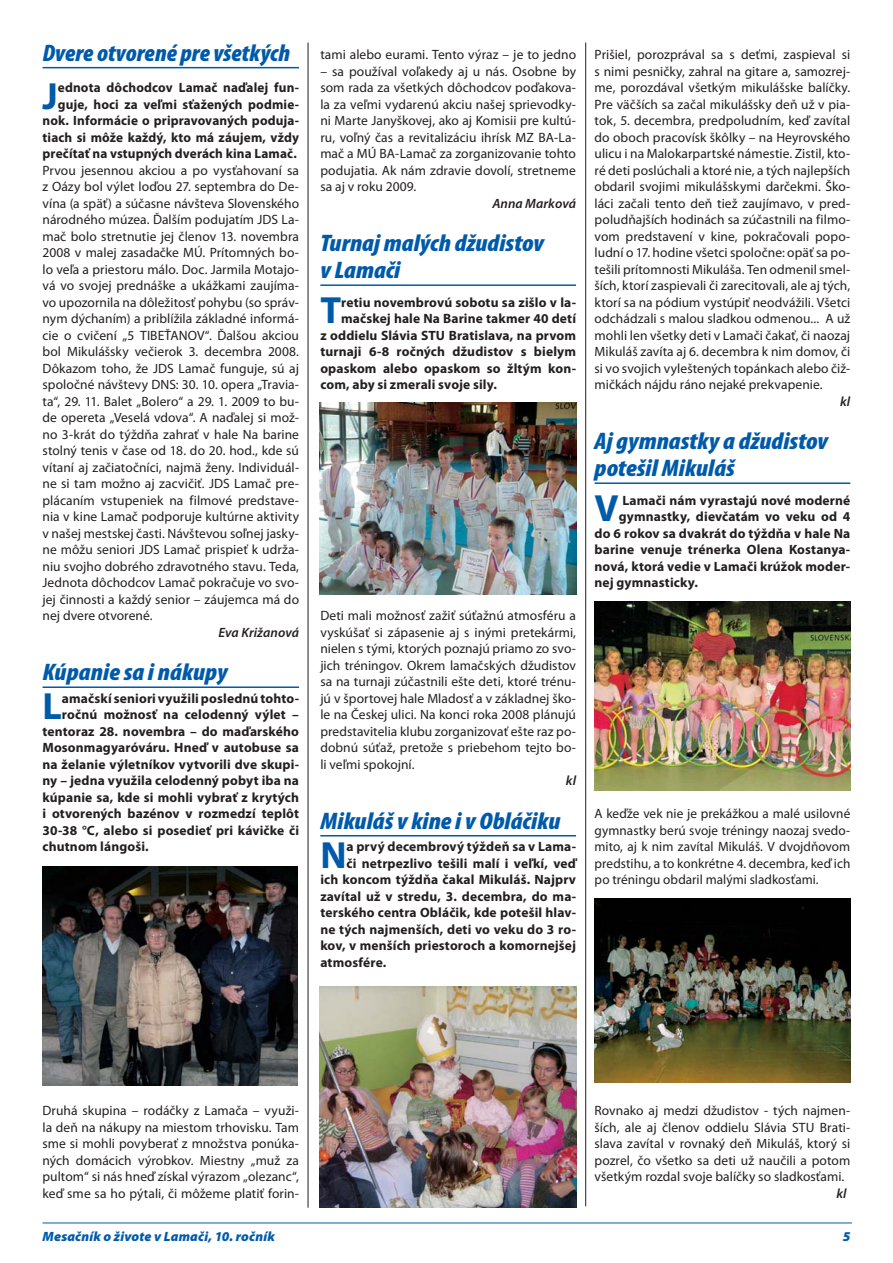
<style>
.page{position:relative;width:893px;height:1263px;background:#fff}
.page>*{position:absolute;margin:0;border:0;box-sizing:border-box;transform-origin:0 0}
.t1{font:700 37.95px "Myriad Pro";color:#005aaa}
.t2{font:italic 900 condensed 24px/27px "Myriad Pro";color:#005aaa;scale:1.1 1}
.t3{font:italic 900 condensed 24px "Myriad Pro";color:#005aaa;scale:1.05 1}
.t4{font:13.5px/16.5px "Myriad Pro";color:#231f20;text-align:justify}
.t5{font:700 13.5px/16.5px "Myriad Pro";letter-spacing:.01em;color:#231f20;text-align:right}
.t6{font:italic 900 13.5px "Myriad Pro";letter-spacing:.015em;color:#005aaa}
.t7{font:italic 600 13.5px "Myriad Pro";letter-spacing:.005em;color:#231f20}
</style>
<div class="page">
<hr style="left:43px;top:67px;width:256px;height:1px;background:#005aaa">
<hr style="left:43px;top:686px;width:256px;height:2px;background:#005aaa">
<hr style="left:43px;top:1222px;width:809px;height:1px;background:#005aaa">
<hr style="left:308px;top:43px;width:1px;height:1165px;background:#231f20">
<hr style="left:585px;top:43px;width:1px;height:1163px;background:#231f20">
<hr style="left:320px;top:284px;width:256px;height:2px;background:#005aaa">
<hr style="left:320px;top:835px;width:256px;height:1px;background:#005aaa">
<hr style="left:595px;top:482px;width:255px;height:2px;background:#005aaa">
<img style="left:43px;top:866px;width:255px;height:219px">
<img style="left:320px;top:402px;width:256px;height:192px">
<img style="left:320px;top:986px;width:256px;height:222px">
<img style="left:595px;top:602px;width:255px;height:189px">
<img style="left:595px;top:898px;width:255px;height:184px">
<h2 class="t3" style="left:43px;top:43px;width:237px">Dvere otvorené pre všetkých</h2>
<h1 class="t1" style="left:43px;top:81px;width:17px">J</h1>
<p class="t5" style="left:43px;top:81px;width:258px">ednota dôchodcov Lamač naďalej fun&shy;guje, hoci za veľmi sťažených podmie&shy;nok. Informácie o pripravovaných poduja&shy;tiach si môže každý, kto má záujem, vždy prečítať na vstupných dverách kina Lamač.</p>
<p class="t4" style="left:43px;top:163px;width:258px">Prvou jesennou akciou a po vysťahovaní sa z Oázy bol výlet loďou 27. septembra do De&shy;vína (a späť) a súčasne návšteva Slovenského národného múzea. Ďalším podujatím JDS La&shy;mač bolo stretnutie jej členov 13. novembra 2008 v malej zasadačke MÚ. Prítomných bo&shy;lo veľa a priestoru málo. Doc. Jarmila Motajo&shy;vá vo svojej prednáške a ukážkami zaujíma&shy;vo upozornila na dôležitosť pohybu (so správ&shy;nym dýchaním) a priblížila základné informá&shy;cie o cvičení „5 TIBEŤANOV“. Ďalšou akciou bol Mikulášsky večierok 3. decembra 2008.<br>Dôkazom toho, že JDS Lamač funguje, sú aj spoločné návštevy DNS: 30. 10. opera „Travia&shy;ta“, 29. 11. Balet „Bolero“ a 29. 1. 2009 to bu&shy;de opereta „Veselá vdova“. A naďalej si mož&shy;no 3-krát do týždňa zahrať v hale Na barine stolný tenis v čase od 18. do 20. hod., kde sú vítaní aj začiatočníci, najmä ženy. Individuál&shy;ne si tam možno aj zacvičiť. JDS Lamač pre&shy;plácaním vstupeniek na filmové predstave&shy;nia v kine Lamač podporuje kultúrne aktivity v našej mestskej časti. Návštevou soľnej jasky&shy;ne môžu seniori JDS Lamač prispieť k udrža&shy;niu svojho dobrého zdravotného stavu. Teda, Jednota dôchodcov Lamač pokračuje vo svo&shy;jej činnosti a každý senior – záujemca má do nej dvere otvorené.</p>
<p class="t7" style="left:219px;top:627px;width:82px">Eva Križanová</p>
<h2 class="t2" style="left:43px;top:661px;width:170px">Kúpanie sa i nákupy</h2>
<h1 class="t1" style="left:43px;top:692px;width:21px">L</h1>
<p class="t5" style="left:62px;top:691px;width:239px">amačskí seniori využili poslednú tohto-</p>
<p class="t5" style="left:62px;top:708px;width:239px">ročnú možnosť na celodenný výlet –</p>
<p class="t5" style="left:43px;top:724px;width:258px">tentoraz 28. novembra – do maďarského</p>
<p class="t5" style="left:43px;top:741px;width:258px">Mosonmagyaróváru. Hneď v autobuse sa</p>
<p class="t5" style="left:43px;top:757px;width:258px">na želanie výletníkov vytvorili dve skupi-</p>
<p class="t5" style="left:43px;top:774px;width:258px">ny – jedna využila celodenný pobyt iba na</p>
<p class="t5" style="left:43px;top:790px;width:258px">kúpanie sa, kde si mohli vybrať z krytých</p>
<p class="t5" style="left:43px;top:807px;width:258px">i otvorených bazénov v rozmedzí teplôt</p>
<p class="t5" style="left:43px;top:823px;width:258px">30-38 °C, alebo si posedieť pri kávičke či</p>
<p class="t5" style="left:43px;top:840px;width:108px">chutnom lángoši.</p>
<p class="t4" style="left:320px;top:48px;width:257px">tami alebo eurami. Tento výraz – je to jedno</p>
<p class="t4" style="left:320px;top:64px;width:257px">– sa používal voľakedy aj u nás. Osobne by som rada za všetkých dôchodcov poďakova&shy;la za veľmi vydarenú akciu našej sprievodky&shy;ni Marte Janyškovej, ako aj Komisii pre kultú&shy;ru, voľný čas a revitalizáciu ihrísk MZ BA-La&shy;mač a MÚ BA-Lamač za zorganizovanie tohto podujatia. Ak nám zdravie dovolí, stretneme sa aj v roku 2009.</p>
<p class="t7" style="left:492px;top:198px;width:85px">Anna Marková</p>
<h2 class="t2" style="left:320px;top:232px;width:205px">Turnaj malých džudistov v Lamači</h2>
<h1 class="t1" style="left:320px;top:296px;width:22px">T</h1>
<p class="t5" style="left:341px;top:295px;width:236px">retiu novembrovú sobotu sa zišlo v la-</p>
<p class="t5" style="left:341px;top:312px;width:236px">mačskej hale Na Barine takmer 40 detí</p>
<p class="t5" style="left:320px;top:328px;width:257px">z oddielu Slávia STU Bratislava, na prvom</p>
<p class="t5" style="left:320px;top:345px;width:257px">turnaji 6-8 ročných džudistov s bielym</p>
<p class="t5" style="left:320px;top:361px;width:257px">opaskom alebo opaskom so žltým kon-</p>
<p class="t5" style="left:320px;top:378px;width:178px">com, aby si zmerali svoje sily.</p>
<p class="t4" style="left:320px;top:609px;width:257px">Deti mali možnosť zažiť súťažnú atmosféru a vyskúšať si zápasenie aj s inými pretekármi, nielen s tými, ktorých poznajú priamo zo svo&shy;jich tréningov. Okrem lamačských džudistov sa na turnaji zúčastnili ešte deti, ktoré trénu&shy;jú v športovej hale Mladosť a v základnej ško&shy;le na Českej ulici. Na konci roka 2008 plánujú predstavitelia klubu zorganizovať ešte raz po&shy;dobnú súťaž, pretože s priebehom tejto bo&shy;li veľmi spokojní.</p>
<p class="t7" style="left:566px;top:775px;width:12px">kl</p>
<h2 class="t2" style="left:320px;top:809px;width:220px">Mikuláš v kine i v Obláčiku</h2>
<h1 class="t1" style="left:320px;top:840px;width:28px">N</h1>
<p class="t5" style="left:347px;top:840px;width:231px">a prvý decembrový týždeň sa v Lama-</p>
<p class="t5" style="left:347px;top:856px;width:231px">či netrpezlivo tešili malí i veľkí, veď</p>
<p class="t5" style="left:320px;top:873px;width:257px">ich koncom týždňa čakal Mikuláš. Najprv</p>
<p class="t5" style="left:320px;top:889px;width:257px">zavítal už v stredu, 3. decembra, do ma-</p>
<p class="t5" style="left:320px;top:906px;width:257px">terského centra Obláčik, kde potešil hlav-</p>
<p class="t5" style="left:320px;top:922px;width:257px">ne tých najmenších, deti vo veku do 3 ro-</p>
<p class="t5" style="left:320px;top:939px;width:257px">kov, v menších priestoroch a komornejšej</p>
<p class="t5" style="left:320px;top:955px;width:68px">atmosfére.</p>
<p class="t4" style="left:595px;top:48px;width:257px">Prišiel, porozprával sa s deťmi, zaspieval si s nimi pesničky, zahral na gitare a, samozrej&shy;me, porozdával všetkým mikulášske balíčky.<br>Pre väčších sa začal mikulášsky deň už v pia&shy;tok, 5. decembra, predpoludním, keď zavítal do oboch pracovísk škôlky – na Heyrovského ulicu i na Malokarpartské námestie. Zistil, kto&shy;ré deti poslúchali a ktoré nie, a tých najlepších obdaril svojimi mikulášskymi darčekmi. Ško&shy;láci začali tento deň tiež zaujímavo, v pred&shy;poludňajších hodinách sa zúčastnili na filmo&shy;vom predstavení v kine, pokračovali popo&shy;ludní o 17. hodine všetci spoločne: opäť sa po&shy;tešili prítomnosti Mikuláša. Ten odmenil smel&shy;ších, ktorí zaspievali či zarecitovali, ale aj tých, ktorí sa na pódium vystúpiť neodvážili. Všetci odchádzali s malou sladkou odmenou... A už mohli len všetky deti v Lamači čakať, či naozaj Mikuláš zavíta aj 6. decembra k nim domov, či si vo svojich vyleštených topánkach alebo čiž&shy;mičkách nájdu ráno nejaké prekvapenie.</p>
<p class="t7" style="left:840px;top:396px;width:12px">kl</p>
<h2 class="t2" style="left:595px;top:430px;width:214px">Aj gymnastky a džudistov potešil Mikuláš</h2>
<h1 class="t1" style="left:595px;top:494px;width:26px">V</h1>
<p class="t5" style="left:622px;top:493px;width:229px">Lamači nám vyrastajú nové moderné</p>
<p class="t5" style="left:619px;top:510px;width:233px">gymnastky, dievčatám vo veku od 4</p>
<p class="t5" style="left:595px;top:526px;width:257px">do 6 rokov sa dvakrát do týždňa v hale Na</p>
<p class="t5" style="left:595px;top:543px;width:257px">barine venuje trénerka Olena Kostanya-</p>
<p class="t5" style="left:595px;top:559px;width:257px">nová, ktorá vedie v Lamači krúžok moder-</p>
<p class="t5" style="left:595px;top:576px;width:105px">nej gymnasticky.</p>
<p class="t4" style="left:595px;top:807px;width:257px">A keďže vek nie je prekážkou a malé usilovné gymnastky berú svoje tréningy naozaj svedo&shy;mito, aj k nim zavítal Mikuláš. V dvojdňovom predstihu, a to konkrétne 4. decembra, keď ich po tréningu obdaril malými sladkosťami.</p>
<p class="t4" style="left:43px;top:1104px;width:258px">Druhá skupina – rodáčky z Lamača – využi&shy;la deň na nákupy na miestom trhovisku. Tam sme si mohli povyberať z množstva ponúka&shy;ných domácich výrobkov. Miestny „muž za pultom“ si nás hneď získal výrazom „olezanc“, keď sme sa ho pýtali, či môžeme platiť forin-</p>
<p class="t6" style="left:43px;top:1231px;width:234px">Mesačník o živote v Lamači, 10. ročník</p>
<p class="t6" style="left:843px;top:1231px;width:9px">5</p>
<p class="t4" style="left:595px;top:1104px;width:257px">Rovnako aj medzi džudistov - tých najmen&shy;ších, ale aj členov oddielu Slávia STU Brati&shy;slava zavítal v rovnaký deň Mikuláš, ktorý si pozrel, čo všetko sa deti už naučili a potom všetkým rozdal svoje balíčky so sladkosťami.</p>
<p class="t7" style="left:836px;top:1188px;width:12px">kl</p>
</div>
